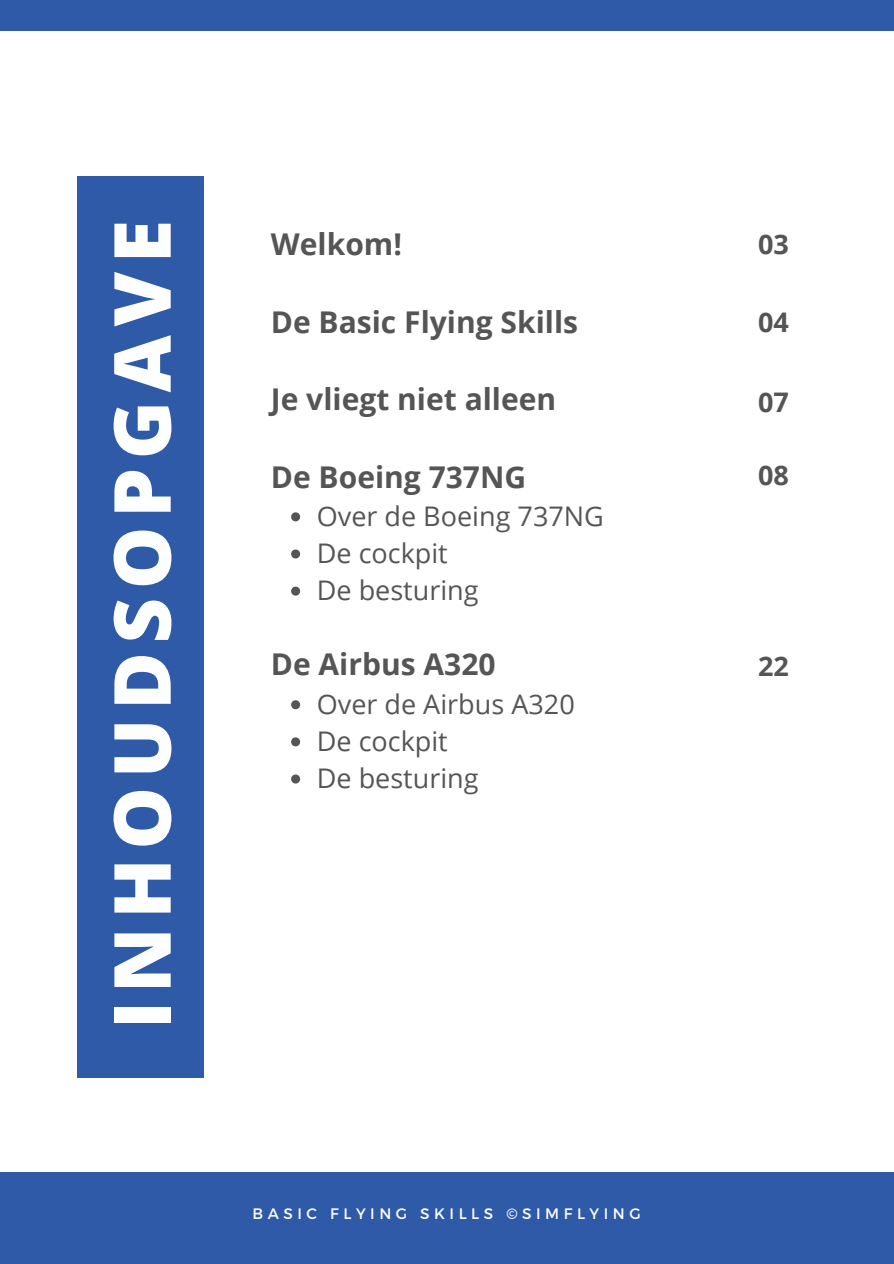
<style>
.page{position:relative;width:894px;height:1264px;background:#fff}
.page>*{position:absolute;margin:0;border:0;box-sizing:border-box;transform-origin:0 0}
.t1{font:800 78.75px "Open Sans Hebrew";letter-spacing:.11em;color:#fdfeff}
.t2{font:700 30px "Open Sans";color:#555}
.t3{font:27px/37.2px "Open Sans";color:#555}
.t4{font:700 27px "Open Sans";color:#555}
.t5{font:15.15px "Montserrat";letter-spacing:.3em;color:#fdfeff}
</style>
<div class="page">
<div style="left:78px;top:176px;width:126px;height:901px;background:#2e5aa7"></div>
<div style="left:0;top:1171px;width:893px;height:92px;background:#2e5aa7"></div>
<div style="left:0;top:0;width:893px;height:30px;background:#2e5aa7"></div>
<svg style="left:291px;top:512px;width:9px;height:9px"></svg>
<svg style="left:291px;top:549px;width:9px;height:9px"></svg>
<svg style="left:291px;top:586px;width:9px;height:9px"></svg>
<svg style="left:291px;top:700px;width:9px;height:9px"></svg>
<svg style="left:291px;top:737px;width:9px;height:9px"></svg>
<svg style="left:291px;top:774px;width:9px;height:9px"></svg>
<h1 class="t1" style="left:86px;top:1029px;width:810px;rotate:-90deg">INHOUDSOPGAVE</h1>
<p class="t2" style="left:271px;top:223px;width:133px">Welkom!</p>
<p class="t4" style="left:757px;top:225px;width:32px">03</p>
<p class="t2" style="left:271px;top:301px;width:308px">De Basic Flying Skills</p>
<p class="t2" style="left:271px;top:378px;width:287px">Je vliegt niet alleen</p>
<p class="t2" style="left:271px;top:455px;width:257px">De Boeing 737NG</p>
<p class="t3" style="left:317px;top:497px;width:288px">Over de Boeing 737NG<br>De cockpit<br>De besturing</p>
<p class="t2" style="left:271px;top:643px;width:226px">De Airbus A320</p>
<p class="t3" style="left:317px;top:684px;width:259px">Over de Airbus A320<br>De cockpit<br>De besturing</p>
<p class="t4" style="left:757px;top:303px;width:32px">04</p>
<p class="t4" style="left:757px;top:383px;width:32px">07</p>
<p class="t4" style="left:757px;top:456px;width:32px">08</p>
<p class="t4" style="left:757px;top:647px;width:32px">22</p>
<p class="t5" style="left:252px;top:1204px;width:389px">BASIC FLYING SKILLS ©SIMFLYING</p>
</div>
